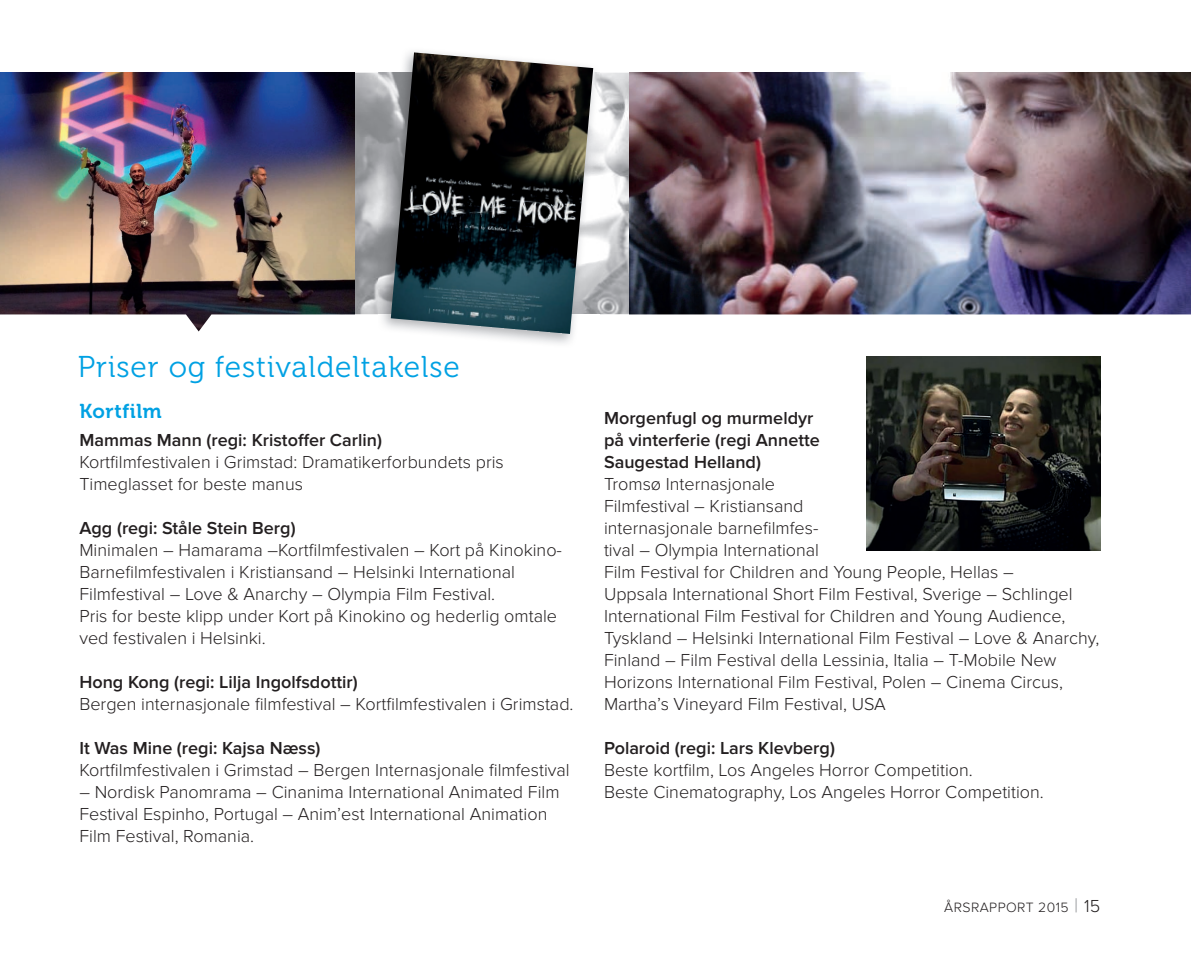
<style>
.page{position:relative;width:1191px;height:964px;background:#fff}
.page>*{position:absolute;margin:0;border:0;box-sizing:border-box;transform-origin:0 0}
.t1{font:30px "Museo 300";letter-spacing:.03em;color:#00a1e3}
.t2{font:20px "Museo 700";letter-spacing:.03em;color:#00a1e3}
.t3{font:300 18px/22px "Proxima Nova";color:#231f20}
.t4{font:600 18px/22px "Proxima Nova";color:#231f20}
.t5{font:300 14px "Proxima Nova";letter-spacing:.03em;color:#231f20}
.s1{font-size:20px;color:#939598}
.s2{font-size:18px}
</style>
<div class="page">
<img style="left:354px;top:73px;width:837px;height:241px">
<img style="left:866px;top:357px;width:234px;height:193px">
<img style="left:0;top:73px;width:354px;height:241px">
<svg style="left:0;top:314px;width:1191px;height:18px"></svg>
<img style="left:378px;top:51px;width:221px;height:293px">
<img style="left:391px;top:52px;width:202px;height:282px">
<h1 class="t1" style="left:78px;top:350px;width:383px">Priser og festivaldeltakelse</h1>
<p class="t2" style="left:79px;top:399px;width:84px">Kortfilm</p>
<p class="t4" style="left:79px;top:430px;width:304px">Mammas Mann (regi: Kristoffer Carlin)</p>
<p class="t3" style="left:79px;top:452px;width:426px">Kortfilmfestivalen i Grimstad: Dramatikerforbundets pris<br>Timeglasset for beste manus</p>
<p class="t4" style="left:79px;top:518px;width:218px">Agg (regi: Ståle Stein Berg)</p>
<p class="t3" style="left:79px;top:539px;width:484px">Minimalen – Hamarama –Kortfilmfestivalen – Kort på Kinokino-Barnefilmfestivalen i Kristiansand – Helsinki International Filmfestival – Love &amp; Anarchy – Olympia Film Festival.<br>Pris for beste klipp under Kort på Kinokino og hederlig omtale ved festivalen i Helsinki.</p>
<p class="t4" style="left:79px;top:672px;width:280px">Hong Kong (regi: Lilja Ingolfsdottir)</p>
<p class="t3" style="left:79px;top:693px;width:496px">Bergen internasjonale filmfestival – Kortfilmfestivalen i Grimstad.</p>
<p class="t4" style="left:79px;top:738px;width:242px">It Was Mine (regi: Kajsa Næss)</p>
<p class="t3" style="left:79px;top:759px;width:492px">Kortfilmfestivalen i Grimstad – Bergen Internasjonale filmfestival</p>
<p class="t3" style="left:79px;top:781px;width:482px">– Nordisk Panomrama – Cinanima International Animated Film<br>Festival Espinho, Portugal – Anim’est International Animation<br>Film Festival, Romania.</p>
<p class="t4" style="left:604px;top:408px;width:217px">Morgenfugl og murmeldyr på vinterferie (regi Annette<br>Saugestad Helland)</p>
<p class="t3" style="left:604px;top:473px;width:497px">Tromsø Internasjonale<br>Filmfestival – Kristiansand<br>internasjonale barnefilmfes-<br>tival – Olympia International<br>Film Festival for Children and Young People, Hellas –<br>Uppsala International Short Film Festival, Sverige – Schlingel International Film Festival for Children and Young Audience, Tyskland – Helsinki International Film Festival – Love &amp; Anarchy, Finland – Film Festival della Lessinia, Italia – T-Mobile New Horizons International Film Festival, Polen – Cinema Circus, Martha’s Vineyard Film Festival, USA</p>
<p class="t4" style="left:604px;top:738px;width:232px">Polaroid (regi: Lars Klevberg)</p>
<p class="t3" style="left:604px;top:759px;width:441px">Beste kortfilm, Los Angeles Horror Competition.<br>Beste Cinematography, Los Angeles Horror Competition.</p>
<p class="t5" style="left:944px;top:899px;width:157px">ÅRSRAPPORT 2015 <span class="s1">|</span> <span class="s2">15</span></p>
</div>
